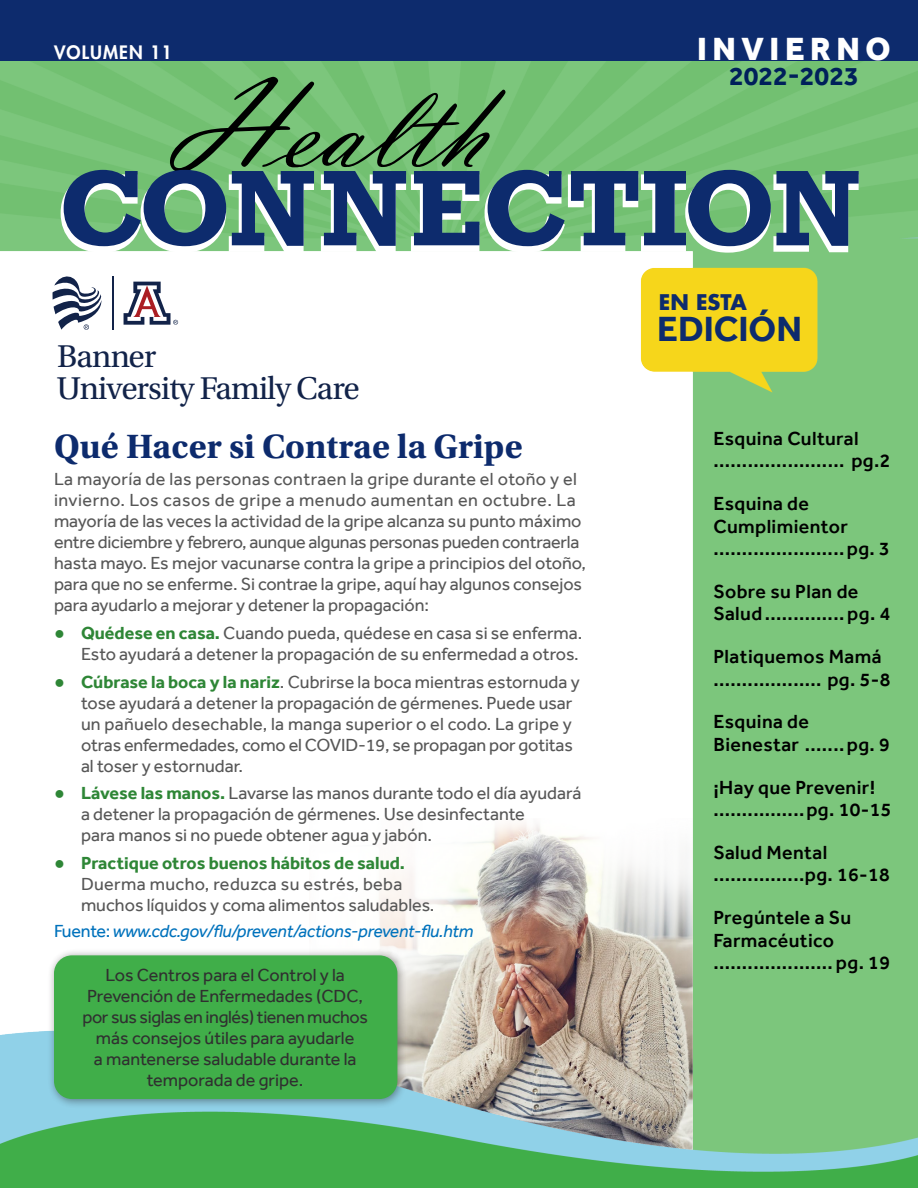
<style>
.page{position:relative;width:918px;height:1188px;background:#fff}
.page>*{position:absolute;margin:0;border:0;box-sizing:border-box;transform-origin:0 0}
.t1{font:127.65px "Vladimir Script";color:#000}
.t2{font:700 109.35px "Rockwell";letter-spacing:-.01em;color:#0d2b6d}
.t3{font:700 36px "Effra";color:#0d2b6d}
.t4{font:700 35.55px "Utopia Std";color:#0d2b6d}
.t5{font:33.15px/32px "Utopia Std";letter-spacing:-.025em;color:#122349}
.t6{font:800 33px "Effra";letter-spacing:.17em;color:#fff}
.t7{font:700 27px "Effra";color:#00205b}
.t8{font:700 21px "Futura Std";color:#0d2b6d}
.t9{font:500 19.5px/22.5px "Effra";letter-spacing:.02em;color:#000}
.t10{font:18px/21px "Effra";color:#575757}
.t11{font:18px/21px "Effra";color:#303030;text-align:center}
.t12{font:italic 18px "Effra";letter-spacing:-.015em;color:#0072bc}
.t13{font:800 18px "Futura Std";letter-spacing:.06em;color:#fff}
.s1{font-family:"Times New Roman";color:#2e8636}
.s2{font-weight:700;color:#2e8636}
.s3{font-style:normal}
</style>
<div class="page">
<img style="left:0;top:61px;width:918px;height:1127px">
<div style="left:47px;top:948px;width:360px;height:161px;background:#231f20;opacity:.45"></div>
<hr style="left:112px;top:277px;width:2px;height:53px;background:#122349">
<div style="left:0;top:0;width:918px;height:61px;background:#0d2b6d"></div>
<svg style="left:122px;top:280px;width:56px;height:47px"></svg>
<svg style="left:52px;top:276px;width:50px;height:54px"></svg>
<div style="left:54px;top:955px;width:343px;height:144px;background:#40ae49;border-radius:18px"></div>
<p class="t13" style="left:54px;top:41px;width:119px">VOLUMEN 11</p>
<p class="t6" style="left:697px;top:29px;width:195px">INVIERNO</p>
<p class="t7" style="left:729px;top:60px;width:131px">2022-2023</p>
<h1 class="t1" style="left:174px;top:52px;width:313px">Health</h1>
<h1 class="t2" style="left:58px;top:142px;width:803px">CONNECTION</h1>
<h3 class="t5" style="left:57px;top:341px;width:304px">Banner<br>University Family Care</h3>
<h2 class="t4" style="left:54px;top:425px;width:471px">Qué Hacer si Contrae la Gripe</h2>
<p class="t10" style="left:54px;top:468px;width:534px">La mayoría de las personas contraen la gripe durante el otoño y el invierno. Los casos de gripe a menudo aumentan en octubre. La mayoría de las veces la actividad de la gripe alcanza su punto máximo entre diciembre y febrero, aunque algunas personas pueden contraerla hasta mayo. Es mejor vacunarse contra la gripe a principios del otoño, para que no se enferme. Si contrae la gripe, aquí hay algunos consejos para ayudarlo a mejorar y detener la propagación:</p>
<p class="t10" style="left:54px;top:622px;width:530px;text-align:right"><span class="s1">●</span> <span class="s2">Quédese en casa.</span> Cuando pueda, quédese en casa si se enferma.<br>Esto ayudará a detener la propagación de su enfermedad a otros.</p>
<p class="t10" style="left:81px;top:671px;width:500px;text-indent:-27px"><span class="s1">●</span> <span class="s2">Cúbrase la boca y la nariz</span>. Cubrirse la boca mientras estornuda y tose ayudará a detener la propagación de gérmenes. Puede usar un pañuelo desechable, la manga superior o el codo. La gripe y otras enfermedades, como el COVID-19, se propagan por gotitas al toser y estornudar.</p>
<p class="t10" style="left:81px;top:783px;width:502px;text-indent:-27px"><span class="s1">●</span> <span class="s2">Lávese las manos.</span> Lavarse las manos durante todo el día ayudará a detener la propagación de gérmenes. Use desinfectante<br>para manos si no puede obtener agua y jabón.</p>
<p class="t10" style="left:81px;top:852px;width:355px;text-indent:-27px"><span class="s1">●</span> <span class="s2">Practique otros buenos hábitos de salud.<br></span>Duerma mucho, reduzca su estrés, beba muchos líquidos y coma alimentos saludables.</p>
<p class="t12" style="left:54px;top:921px;width:421px"><span class="s3">Fuente:</span> www.cdc.gov/flu/prevent/actions-prevent-flu.htm</p>
<p class="t11" style="left:82px;top:964px;width:287px">Los Centros para el Control y la<br>Prevención de Enfermedades (CDC, por sus siglas en inglés) tienen muchos más consejos útiles para ayudarle<br>a mantenerse saludable durante la temporada de gripe.</p>
<h2 class="t8" style="left:659px;top:288px;width:90px">EN ESTA</h2>
<h2 class="t3" style="left:657px;top:308px;width:146px">EDICIÓN</h2>
<p class="t9" style="left:713px;top:427px;width:179px">Esquina Cultural ....................... pg.2</p>
<p class="t9" style="left:713px;top:492px;width:178px">Esquina de<br>Cumplimientor ....................... pg. 3</p>
<p class="t9" style="left:713px;top:580px;width:178px">Sobre su Plan de<br>Salud .............. pg. 4</p>
<p class="t9" style="left:713px;top:645px;width:178px">Platiquemos Mamá ................... pg. 5-8</p>
<p class="t9" style="left:713px;top:710px;width:178px">Esquina de<br>Bienestar ....... pg. 9</p>
<p class="t9" style="left:713px;top:776px;width:180px">¡Hay que Prevenir! ................pg. 10-15</p>
<p class="t9" style="left:713px;top:841px;width:178px">Salud Mental ................pg. 16-18</p>
<p class="t9" style="left:713px;top:906px;width:178px">Pregúntele a Su<br>Farmacéutico ..................... pg. 19</p>
</div>
